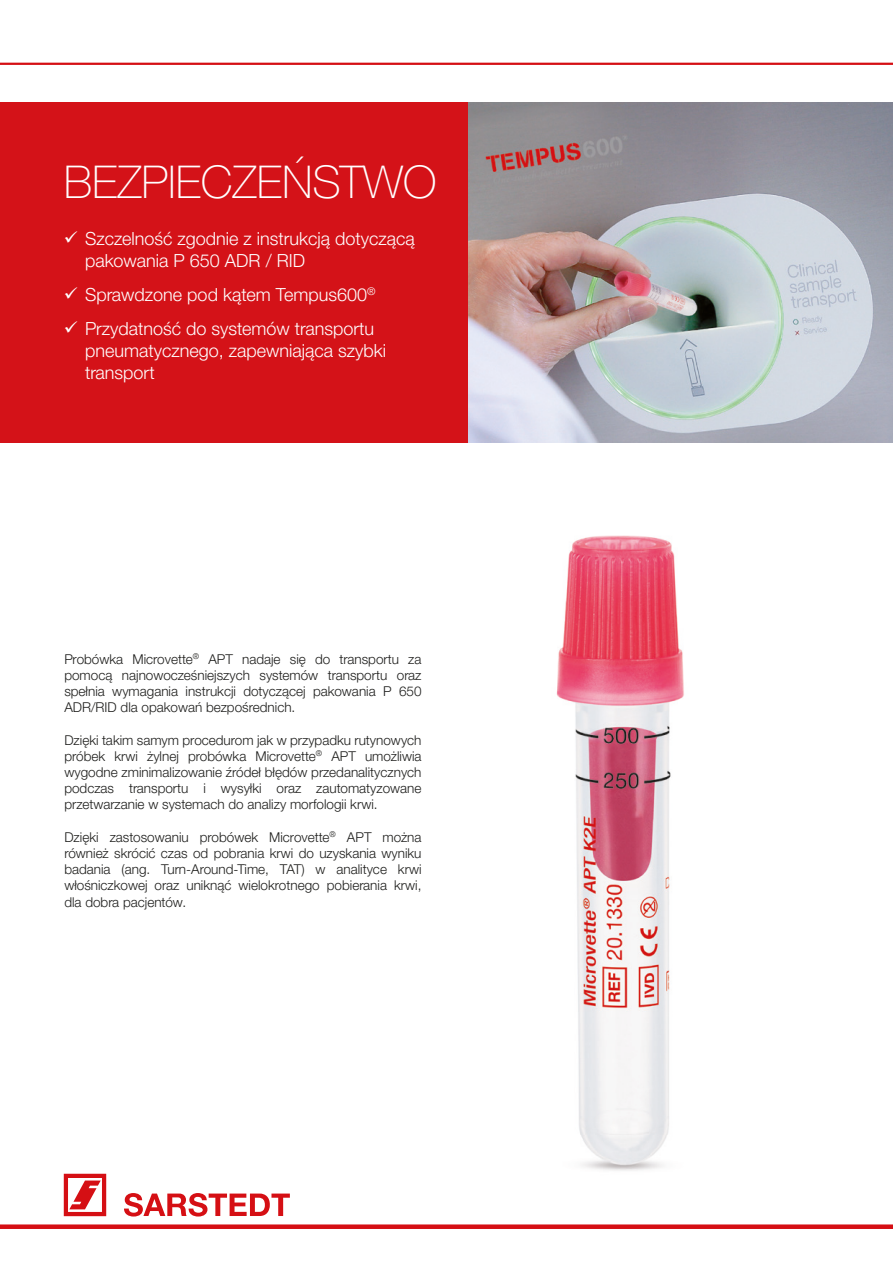
<style>
.page{position:relative;width:893px;height:1263px;background:#fff}
.page>*{position:absolute;margin:0;border:0;box-sizing:border-box;transform-origin:0 0}
.t1{font:100 45px "Helvetica Neue LTW1 G";color:#fff}
.t2{font:300 18px/21.6px "Helvetica Neue LTW1 G";color:#fff}
.t3{font:300 13.5px/16.2px "Helvetica Neue LTW1 G";color:#1d1d1b;text-align:justify}
</style>
<div class="page">
<img style="left:468px;top:102px;width:425px;height:340px">
<div style="left:0;top:102px;width:468px;height:340px;background:#d41218"></div>
<hr style="left:0;top:63px;width:893px;height:2px;background:#d50f14">
<img style="left:556px;top:535px;width:128px;height:636px">
<div style="left:0;top:1224px;width:893px;height:5px;background:#d50f14"></div>
<svg style="left:64px;top:1174px;width:42px;height:42px"></svg>
<svg style="left:124px;top:1193px;width:166px;height:23px"></svg>
<h1 class="t1" style="left:64px;top:155px;width:374px">BEZPIECZEŃSTWO</h1>
<h2 class="t2" style="left:85px;top:228px;width:331px;text-indent:-21px">✓ Szczelność zgodnie z instrukcją dotyczącą pakowania P 650 ADR / RID</h2>
<h2 class="t2" style="left:64px;top:284px;width:313px">✓ Sprawdzone pod kątem Tempus600<sup>®</sup></h2>
<h2 class="t2" style="left:85px;top:318px;width:303px;text-indent:-21px">✓ Przydatność do systemów transportu pneumatycznego, zapewniająca szybki transport</h2>
<p class="t3" style="left:64px;top:650px;width:359px">Probówka Microvette<sup>®</sup> APT nadaje się do transportu za pomocą najnowocześniejszych systemów transportu oraz spełnia wymagania instrukcji dotyczącej pakowania P 650<br>ADR/RID dla opakowań bezpośrednich.</p>
<p class="t3" style="left:64px;top:731px;width:359px">Dzięki takim samym procedurom jak w przypadku rutynowych próbek krwi żylnej probówka Microvette<sup>®</sup> APT umożliwia wygodne zminimalizowanie źródeł błędów przedanalitycznych podczas transportu i wysyłki oraz zautomatyzowane przetwarzanie w systemach do analizy morfologii krwi.</p>
<p class="t3" style="left:64px;top:829px;width:359px">Dzięki zastosowaniu probówek Microvette<sup>®</sup> APT można również skrócić czas od pobrania krwi do uzyskania wyniku badania (ang. Turn-Around-Time, TAT) w analityce krwi włośniczkowej oraz uniknąć wielokrotnego pobierania krwi, dla dobra pacjentów.</p>
</div>
